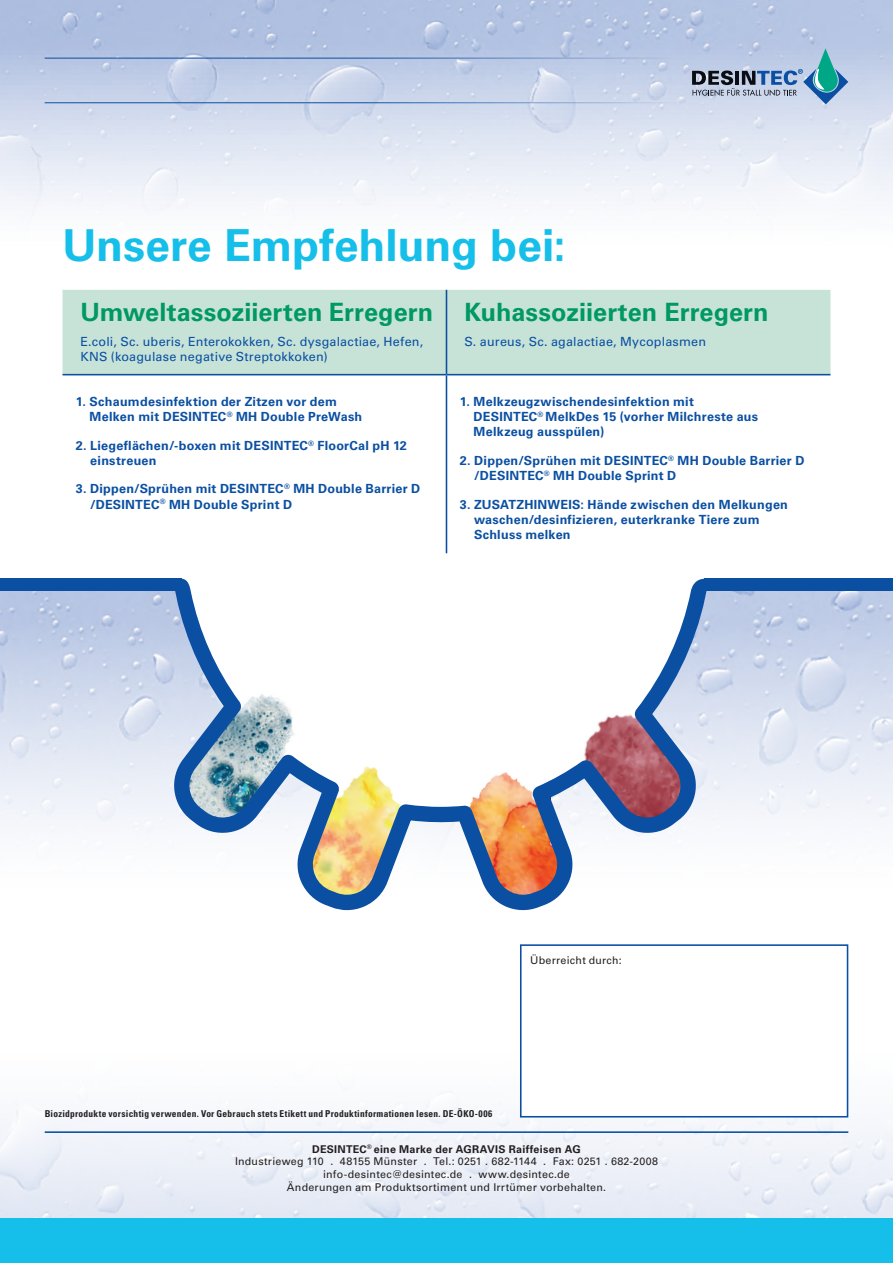
<style>
.page{position:relative;width:893px;height:1263px;background:#fff}
.page>*{position:absolute;margin:0;border:0;box-sizing:border-box;transform-origin:0 0}
.t1{font:700 44.1px "Univers LT Pro 65";color:#15bfe9}
.t2{font:700 25.2px "Univers LT Pro 65";letter-spacing:.005em;color:#009864}
.t3{font:700 12.6px/15.1px "Univers LT Pro 65";letter-spacing:.02em;color:#0a4fa2}
.t4{font:12.6px/15.1px "Univers LT Pro 55 Roman";letter-spacing:.015em;color:#0a4fa2}
.t5{font:10.65px/12.8px "Univers LT Pro 55 Roman";letter-spacing:.02em;color:#231f20;text-align:center}
.t6{font:700 10.65px "Univers LT Pro 65";letter-spacing:.025em;color:#231f20}
.t7{font:700 condensed 9.45px "Univers LT Pro";letter-spacing:.025em;color:#231f20}
</style>
<div class="page">
<img style="left:0;top:0;width:892px;height:554px">
<svg style="left:692px;top:48px;width:156px;height:56px;background:#98b2ca"></svg>
<hr style="left:45px;top:58px;width:632px;height:1px;background:#0a4fa2">
<hr style="left:45px;top:102px;width:632px;height:1px;background:#0a4fa2">
<img style="left:0;top:828px;width:892px;height:390px">
<svg style="left:0;top:578px;width:892px;height:250px"></svg>
<div style="left:0;top:579px;width:181px;height:12px;background:#0a4fa2"></div>
<div style="left:704px;top:579px;width:189px;height:12px;background:#0a4fa2"></div>
<svg style="left:173px;top:579px;width:536px;height:332px"></svg>
<hr style="left:45px;top:1131px;width:803px;height:2px;background:#0a4fa2">
<div style="left:0;top:1218px;width:893px;height:45px;background:#15bfe9"></div>
<div style="left:63px;top:290px;width:767px;height:84px;background:#c7e3d7"></div>
<hr style="left:446px;top:290px;width:1px;height:84px;background:#0a4fa2">
<hr style="left:63px;top:374px;width:383px;height:1px;background:#0a4fa2">
<hr style="left:446px;top:374px;width:384px;height:1px;background:#0a4fa2">
<hr style="left:446px;top:375px;width:1px;height:178px;background:#0a4fa2">
<div style="left:520px;top:944px;width:328px;height:173px;background:#fff;border:2px solid #0a4fa2"></div>
<img style="left:892px;top:1130px;width:1px;height:88px">
<svg style="left:892px;top:578px;width:1px;height:241px"></svg>
<img style="left:892px;top:0;width:1px;height:201px">
<h1 class="t1" style="left:63px;top:215px;width:505px">Unsere Empfehlung bei:</h1>
<h2 class="t2" style="left:80px;top:295px;width:354px">Umweltassoziierten Erregern</h2>
<p class="t4" style="left:80px;top:333px;width:344px">E.coli, Sc. uberis, Enterokokken, Sc. dysgalactiae, Hefen,<br>KNS (koagulase negative Streptokkoken)</p>
<p class="t3" style="left:90px;top:393px;width:274px;text-indent:-14px">1. Schaumdesinfektion der Zitzen vor dem<br>Melken mit DESINTEC<sup>®</sup> MH Double PreWash</p>
<p class="t3" style="left:90px;top:437px;width:318px;text-indent:-14px">2. Liegeflächen/-boxen mit DESINTEC<sup>®</sup> FloorCal pH 12 einstreuen</p>
<p class="t3" style="left:90px;top:481px;width:332px;text-indent:-14px">3. Dippen/Sprühen mit DESINTEC<sup>®</sup> MH Double Barrier D /DESINTEC<sup>®</sup> MH Double Sprint D</p>
<h2 class="t2" style="left:464px;top:295px;width:306px">Kuhassoziierten Erregern</h2>
<p class="t4" style="left:464px;top:333px;width:243px">S. aureus, Sc. agalactiae, Mycoplasmen</p>
<p class="t3" style="left:474px;top:393px;width:286px;text-indent:-14px">1. Melkzeugzwischendesinfektion mit<br>DESINTEC<sup>®</sup> MelkDes 15 (vorher Milchreste aus<br>Melkzeug ausspülen)</p>
<p class="t3" style="left:474px;top:452px;width:332px;text-indent:-14px">2. Dippen/Sprühen mit DESINTEC<sup>®</sup> MH Double Barrier D /DESINTEC<sup>®</sup> MH Double Sprint D</p>
<p class="t3" style="left:474px;top:496px;width:315px;text-indent:-14px">3. ZUSATZHINWEIS: Hände zwischen den Melkungen waschen/desinfizieren, euterkranke Tiere zum<br>Schluss melken</p>
<p class="t5" style="left:530px;top:953px;width:93px">Überreicht durch:</p>
<p class="t7" style="left:45px;top:1107px;width:449px">Biozidprodukte vorsichtig verwenden. Vor Gebrauch stets Etikett und Produktinformationen lesen. DE-ÖKO-006</p>
<p class="t6" style="left:312px;top:1141px;width:270px">DESINTEC<sup>®</sup> eine Marke der AGRAVIS Raiffeisen AG</p>
<p class="t5" style="left:235px;top:1155px;width:425px">Industrieweg 110 . 48155 Münster . Tel.: 0251 . 682-1144 . Fax: 0251 . 682-2008 info-desintec@desintec.de . www.desintec.de<br>Änderungen am Produktsortiment und Irrtümer vorbehalten.</p>
</div>
